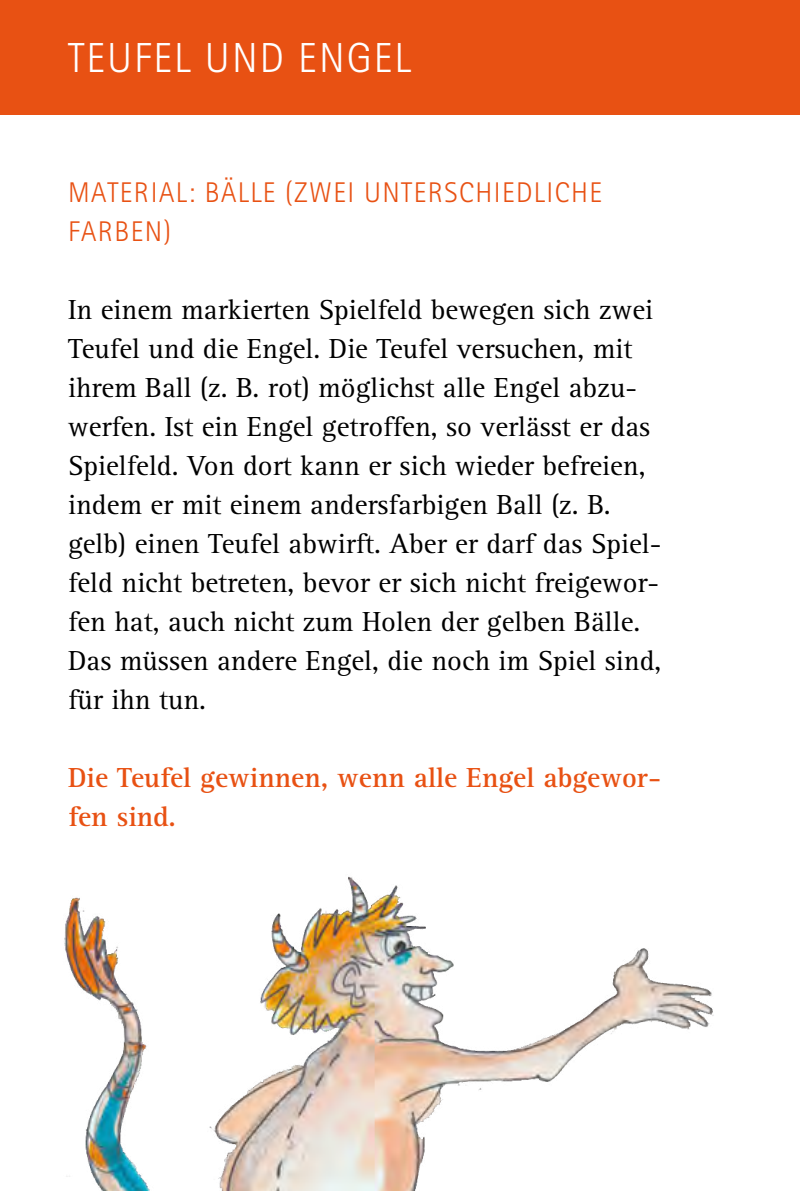
<style>
.page{position:relative;width:800px;height:1191px;background:#fff}
.page>*{position:absolute;margin:0;border:0;box-sizing:border-box;transform-origin:0 0}
.H1{font:300 42px "Rotis Sans Serif Std";letter-spacing:.05em;color:#fff}
.Copy{font:28.5px/39px "Rotis Serif Std";color:#000}
.Bold_orange{font:700 28.5px/39px "Rotis Serif Std";color:#e85113}
.H2_orange{font:300 28.5px/39px "Rotis Sans Serif Std";letter-spacing:.05em;color:#e85113}
</style>
<div class="page">
<div style="left:0;top:0;width:799px;height:115px;background:#e85113"></div>
<img style="left:64px;top:876px;width:650px;height:315px">
<h2 class="H1" style="left:68px;top:34px;width:344px">TEUFEL UND ENGEL</h2>
<h3 class="H2_orange" style="left:68px;top:173px;width:535px">MATERIAL: BÄLLE (ZWEI UNTERSCHIEDLICHE<br>FARBEN)</h3>
<p class="Copy" style="left:68px;top:291px;width:594px">In einem markierten Spielfeld bewegen sich zwei Teufel und die Engel. Die Teufel versuchen, mit ihrem Ball (z. B. rot) möglichst alle Engel abzu&shy;werfen. Ist ein Engel getroffen, so verlässt er das Spielfeld. Von dort kann er sich wieder befreien, indem er mit einem andersfarbigen Ball (z. B. gelb) einen Teufel abwirft. Aber er darf das Spiel&shy;feld nicht betreten, bevor er sich nicht freigewor&shy;fen hat, auch nicht zum Holen der gelben Bälle.<br>Das müssen andere Engel, die noch im Spiel sind, für ihn tun.</p>
<h4 class="Bold_orange" style="left:68px;top:759px;width:594px">Die Teufel gewinnen, wenn alle Engel abgewor&shy;fen sind.</h4>
</div>
